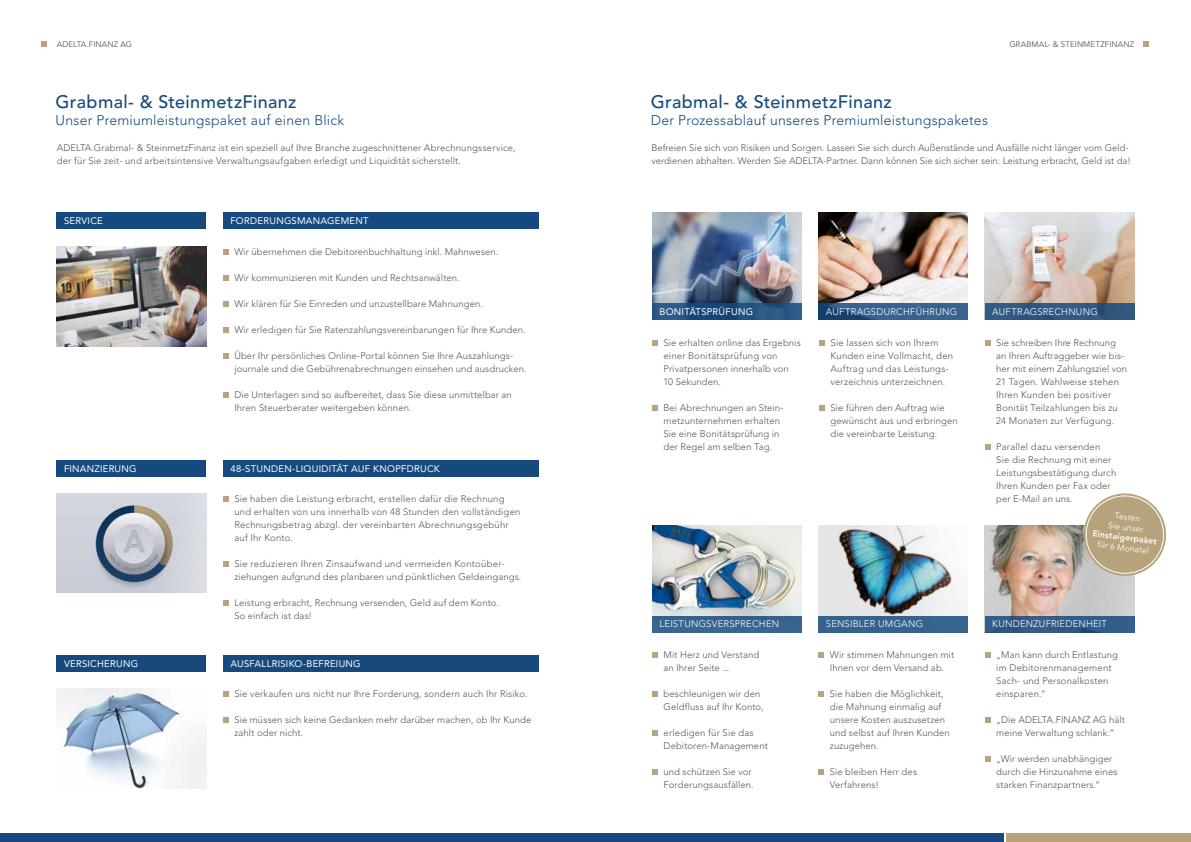
<style>
.page{position:relative;width:1191px;height:842px;background:#fff}
.page>*{position:absolute;margin:0;border:0;box-sizing:border-box;transform-origin:0 0}
.t1{font:500 18px "Avenir LT Std";letter-spacing:.02em;color:#164a7e}
.t2{font:300 14px "Avenir LT Std";letter-spacing:.015em;color:#164a7e}
.t3{font:300 9.5px/13px "Avenir LT Std";letter-spacing:.01em;color:#565656}
.t4{font:9.5px "Avenir LT Std";letter-spacing:.025em;color:#fff}
.t5{font:300 9.5px "Avenir LT Std";letter-spacing:.02em;color:#fff}
.t6{font:8.5px/10.2px "Avenir LT Std";color:#fff;text-align:center}
.t7{font:800 8.5px "Avenir LT Std";color:#fff}
.t8{font:8px "Avenir LT Std";letter-spacing:.01em;color:#565656}
</style>
<div class="page">
<img style="left:818px;top:525px;width:150px;height:91px">
<img style="left:652px;top:525px;width:149px;height:91px">
<img style="left:652px;top:213px;width:149px;height:91px">
<div style="left:57px;top:656px;width:149px;height:16px;background:#164a7e"></div>
<div style="left:223px;top:656px;width:316px;height:16px;background:#164a7e"></div>
<div style="left:57px;top:460px;width:149px;height:16px;background:#164a7e"></div>
<svg style="left:223px;top:249px;width:6px;height:6px"></svg>
<svg style="left:223px;top:275px;width:6px;height:6px"></svg>
<svg style="left:223px;top:301px;width:6px;height:6px"></svg>
<svg style="left:223px;top:327px;width:6px;height:6px"></svg>
<svg style="left:223px;top:353px;width:6px;height:6px"></svg>
<svg style="left:223px;top:392px;width:6px;height:6px"></svg>
<svg style="left:223px;top:496px;width:6px;height:6px"></svg>
<svg style="left:223px;top:561px;width:6px;height:6px"></svg>
<svg style="left:223px;top:600px;width:6px;height:6px"></svg>
<img style="left:57px;top:689px;width:149px;height:99px">
<svg style="left:223px;top:691px;width:6px;height:6px"></svg>
<svg style="left:223px;top:717px;width:6px;height:6px"></svg>
<div style="left:57px;top:213px;width:149px;height:16px;background:#164a7e"></div>
<div style="left:223px;top:213px;width:316px;height:16px;background:#164a7e"></div>
<svg style="left:41px;top:41px;width:6px;height:6px"></svg>
<svg style="left:1143px;top:41px;width:5px;height:6px"></svg>
<div style="left:223px;top:460px;width:316px;height:16px;background:#164a7e"></div>
<img style="left:818px;top:213px;width:150px;height:91px">
<img style="left:985px;top:213px;width:149px;height:91px">
<svg style="left:819px;top:340px;width:6px;height:6px"></svg>
<svg style="left:819px;top:405px;width:6px;height:6px"></svg>
<svg style="left:985px;top:340px;width:5px;height:6px"></svg>
<svg style="left:985px;top:444px;width:5px;height:6px"></svg>
<svg style="left:818px;top:652px;width:6px;height:6px"></svg>
<svg style="left:818px;top:691px;width:6px;height:6px"></svg>
<svg style="left:818px;top:769px;width:6px;height:6px"></svg>
<svg style="left:652px;top:652px;width:6px;height:6px"></svg>
<svg style="left:652px;top:691px;width:6px;height:6px"></svg>
<svg style="left:652px;top:730px;width:6px;height:6px"></svg>
<svg style="left:652px;top:769px;width:6px;height:6px"></svg>
<svg style="left:985px;top:652px;width:5px;height:6px"></svg>
<svg style="left:985px;top:717px;width:5px;height:6px"></svg>
<svg style="left:985px;top:756px;width:5px;height:6px"></svg>
<svg style="left:652px;top:340px;width:6px;height:6px"></svg>
<svg style="left:652px;top:405px;width:6px;height:6px"></svg>
<img style="left:985px;top:525px;width:149px;height:91px">
<svg style="left:652px;top:304px;width:149px;height:16px;background:#215180"></svg>
<svg style="left:818px;top:304px;width:150px;height:16px;background:#2f5b87"></svg>
<div style="left:985px;top:304px;width:149px;height:16px;background:#315982"></div>
<div style="left:652px;top:616px;width:149px;height:16px;background:#396591"></div>
<div style="left:818px;top:616px;width:150px;height:16px;background:#36628e"></div>
<div style="left:985px;top:616px;width:149px;height:16px;background:linear-gradient(to right,#315982,#315d8a)"></div>
<div style="left:0;top:833px;width:1003px;height:9px;background:#164a7e"></div>
<div style="left:1006px;top:833px;width:185px;height:9px;background:#b7a37c"></div>
<svg style="left:1078px;top:493px;width:88px;height:88px"></svg>
<img style="left:57px;top:247px;width:149px;height:99px">
<img style="left:57px;top:493px;width:149px;height:100px">
<p class="t8" style="left:57px;top:41px;width:77px">ADELTA.FINANZ AG</p>
<h1 class="t1" style="left:56px;top:91px;width:242px">Grabmal- &amp; SteinmetzFinanz</h1>
<h2 class="t2" style="left:56px;top:113px;width:290px">Unser Premiumleistungspaket auf einen Blick</h2>
<p class="t3" style="left:57px;top:141px;width:460px">ADELTA.Grabmal- &amp; SteinmetzFinanz ist ein speziell auf Ihre Branche zugeschnittener Abrechnungsservice, der für Sie zeit- und arbeitsintensive Verwaltungsaufgaben erledigt und Liquidität sicherstellt.</p>
<p class="t4" style="left:64px;top:216px;width:40px">SERVICE</p>
<p class="t4" style="left:230px;top:216px;width:140px">FORDERUNGSMANAGEMENT</p>
<p class="t4" style="left:64px;top:463px;width:74px">FINANZIERUNG</p>
<p class="t3" style="left:234px;top:245px;width:265px">Wir übernehmen die Debitorenbuchhaltung inkl. Mahnwesen.</p>
<p class="t3" style="left:234px;top:271px;width:227px">Wir kommunizieren mit Kunden und Rechtsanwälten.</p>
<p class="t3" style="left:234px;top:297px;width:250px">Wir klären für Sie Einreden und unzustellbare Mahnungen.</p>
<p class="t3" style="left:234px;top:323px;width:293px">Wir erledigen für Sie Ratenzahlungsvereinbarungen für Ihre Kunden.</p>
<p class="t3" style="left:234px;top:349px;width:294px">Über Ihr persönliches Online-Portal können Sie Ihre Auszahlungs&shy;journale und die Gebührenabrechnungen einsehen und ausdrucken.</p>
<p class="t3" style="left:234px;top:388px;width:279px">Die Unterlagen sind so aufbereitet, dass Sie diese unmittelbar an<br>Ihren Steuerberater weitergeben können.</p>
<p class="t4" style="left:230px;top:463px;width:211px">48-STUNDEN-LIQUIDITÄT AUF KNOPFDRUCK</p>
<p class="t3" style="left:234px;top:492px;width:287px">Sie haben die Leistung erbracht, erstellen dafür die Rechnung und erhalten von uns innerhalb von 48 Stunden den vollständigen Rechnungsbetrag abzgl. der vereinbarten Abrechnungsgebühr auf Ihr Konto.</p>
<p class="t3" style="left:234px;top:557px;width:288px">Sie reduzieren Ihren Zinsaufwand und vermeiden Kontoüber&shy;ziehungen aufgrund des planbaren und pünktlichen Geldeingangs.</p>
<p class="t3" style="left:234px;top:596px;width:266px">Leistung erbracht, Rechnung versenden, Geld auf dem Konto.<br>So einfach ist das!</p>
<p class="t4" style="left:64px;top:659px;width:75px">VERSICHERUNG</p>
<p class="t4" style="left:230px;top:659px;width:132px">AUSFALLRISIKO-BEFREIUNG</p>
<p class="t3" style="left:234px;top:687px;width:295px">Sie verkaufen uns nicht nur Ihre Forderung, sondern auch Ihr Risiko.</p>
<p class="t3" style="left:234px;top:713px;width:298px">Sie müssen sich keine Gedanken mehr darüber machen, ob Ihr Kunde zahlt oder nicht.</p>
<p class="t8" style="left:1009px;top:41px;width:126px">GRABMAL- &amp; STEINMETZFINANZ</p>
<h1 class="t1" style="left:651px;top:91px;width:242px">Grabmal- &amp; SteinmetzFinanz</h1>
<h2 class="t2" style="left:651px;top:113px;width:339px">Der Prozessablauf unseres Premiumleistungspaketes</h2>
<p class="t3" style="left:651px;top:141px;width:481px">Befreien Sie sich von Risiken und Sorgen. Lassen Sie sich durch Außenstände und Ausfälle nicht länger vom Geld&shy;verdienen abhalten. Werden Sie ADELTA-Partner. Dann können Sie sich sicher sein: Leistung erbracht, Geld ist da!</p>
<p class="t4" style="left:659px;top:307px;width:95px">BONITÄTSPRÜFUNG</p>
<p class="t5" style="left:826px;top:307px;width:133px">AUFTRAGSDURCHFÜHRUNG</p>
<p class="t5" style="left:992px;top:307px;width:107px">AUFTRAGSRECHNUNG</p>
<p class="t3" style="left:663px;top:336px;width:139px">Sie erhalten online das Ergebnis einer Bonitätsprüfung von<br>Privatpersonen innerhalb von<br>10 Sekunden.</p>
<p class="t3" style="left:663px;top:401px;width:122px">Bei Abrechnungen an Stein&shy;metzunternehmen erhalten<br>Sie eine Bonitätsprüfung in der Regel am selben Tag.</p>
<p class="t3" style="left:830px;top:336px;width:124px">Sie lassen sich von Ihrem<br>Kunden eine Vollmacht, den<br>Auftrag und das Leistungs&shy;verzeichnis unterzeichnen.</p>
<p class="t3" style="left:830px;top:401px;width:129px">Sie führen den Auftrag wie gewünscht aus und erbringen die vereinbarte Leistung.</p>
<p class="t3" style="left:996px;top:336px;width:132px">Sie schreiben Ihre Rechnung an Ihren Auftraggeber wie bis&shy;her mit einem Zahlungsziel von<br>21 Tagen. Wahlweise stehen<br>Ihren Kunden bei positiver<br>Bonität Teilzahlungen bis zu<br>24 Monaten zur Verfügung.</p>
<p class="t3" style="left:996px;top:440px;width:121px">Parallel dazu versenden<br>Sie die Rechnung mit einer<br>Leistungsbestätigung durch<br>Ihren Kunden per Fax oder per E-Mail an uns.</p>
<p class="t6" style="left:1110px;top:510px;width:37px;rotate:8deg">Testen<br>Sie unser</p>
<p class="t7" style="left:1093px;top:529px;width:66px;rotate:8deg">Einsteigerpaket</p>
<p class="t6" style="left:1098px;top:540px;width:53px;rotate:8deg">für 6 Monate!</p>
<p class="t5" style="left:659px;top:619px;width:121px">LEISTUNGSVERSPRECHEN</p>
<p class="t5" style="left:826px;top:619px;width:99px">SENSIBLER UMGANG</p>
<p class="t5" style="left:992px;top:619px;width:116px">KUNDENZUFRIEDENHEIT</p>
<p class="t3" style="left:663px;top:648px;width:97px">Mit Herz und Verstand an Ihrer Seite ...</p>
<p class="t3" style="left:663px;top:687px;width:101px">beschleunigen wir den<br>Geldfluss auf Ihr Konto,</p>
<p class="t3" style="left:663px;top:726px;width:106px">erledigen für Sie das<br>Debitoren-Management</p>
<p class="t3" style="left:663px;top:765px;width:92px">und schützen Sie vor<br>Forderungsausfällen.</p>
<p class="t3" style="left:830px;top:648px;width:126px">Wir stimmen Mahnungen mit<br>Ihnen vor dem Versand ab.</p>
<p class="t3" style="left:830px;top:687px;width:121px">Sie haben die Möglichkeit, die Mahnung einmalig auf unsere Kosten auszusetzen und selbst auf Ihren Kunden zuzugehen.</p>
<p class="t3" style="left:830px;top:765px;width:89px">Sie bleiben Herr des<br>Verfahrens!</p>
<p class="t3" style="left:996px;top:648px;width:123px">„Man kann durch Entlastung im Debitorenmanagement<br>Sach- und Personalkosten einsparen.“</p>
<p class="t3" style="left:996px;top:713px;width:130px">„Die ADELTA.FINANZ AG hält meine Verwaltung schlank.“</p>
<p class="t3" style="left:996px;top:752px;width:123px">„Wir werden unabhängiger durch die Hinzunahme eines starken Finanzpartners.“</p>
</div>
